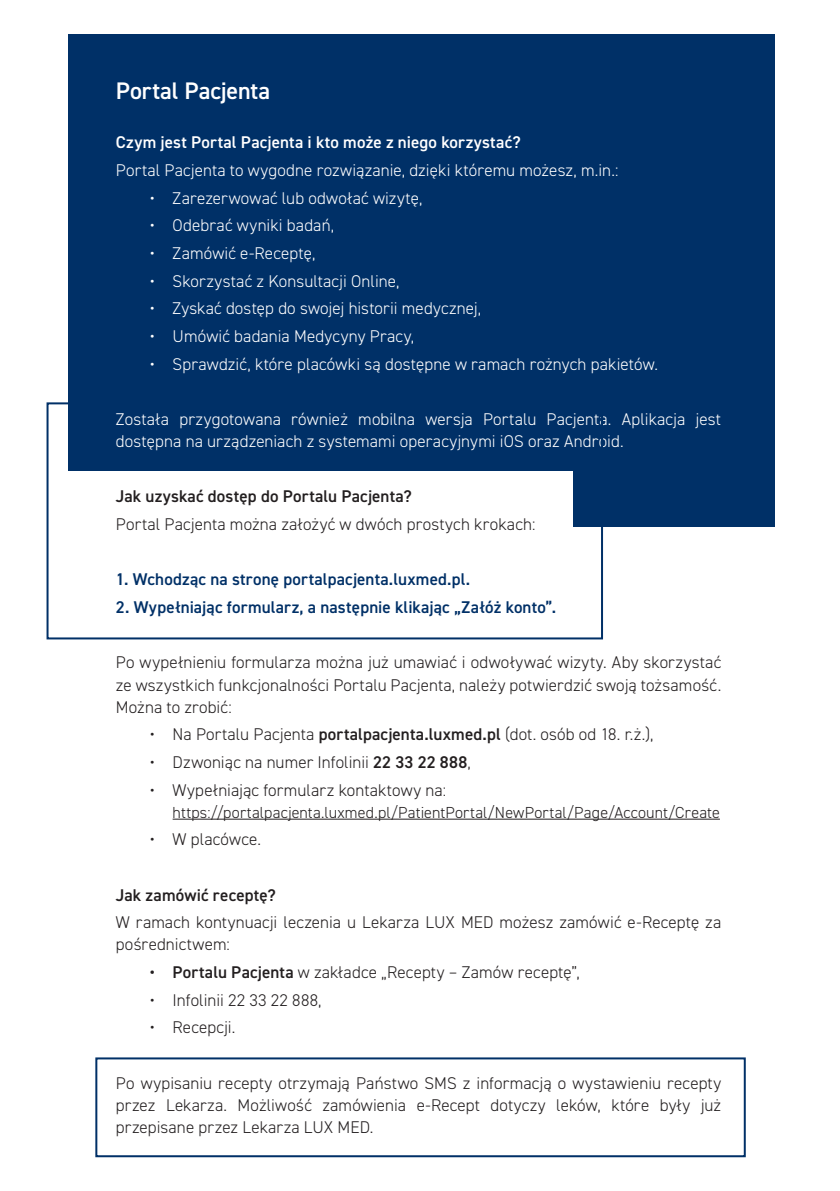
<style>
.page{position:relative;width:840px;height:1191px;background:#fff}
.page>*{position:absolute;margin:0;border:0;box-sizing:border-box;transform-origin:0 0}
.t1{font:600 24px "DIN2014";letter-spacing:-.005em;color:#fff}
.t2{font:300 17px/22px "DIN2014";letter-spacing:.01em;color:#231f20;text-align:justify}
.t3{font:300 17px/22px "DIN2014";letter-spacing:.01em;color:#fff}
.t4{font:600 17px "DIN2014";letter-spacing:.01em;color:#003067}
.t5{font:600 17px "DIN2014";letter-spacing:.01em;color:#231f20}
.t6{font:600 17px "DIN2014";letter-spacing:.01em;color:#fff}
.t7{font:300 16px "DIN2014";letter-spacing:.01em;color:#231f20}
.s1{font-weight:600}
</style>
<div class="page">
<div style="left:68px;top:34px;width:706px;height:492px;background:#003067"></div>
<div style="left:60px;top:471px;width:513px;height:158px;background:#fff"></div>
<hr style="left:172px;top:818px;width:547px;height:1px;background:#231f20">
<div style="left:95px;top:1057px;width:650px;height:100px;border:2px solid #003067"></div>
<div style="left:46px;top:402px;width:556px;height:237px;border:2px solid #003067"></div>
<p class="t1" style="left:116px;top:74px;width:156px">Portal Pacjenta</p>
<p class="t6" style="left:116px;top:131px;width:406px">Czym jest Portal Pacjenta i kto może z niego korzystać?</p>
<p class="t3" style="left:116px;top:159px;width:504px">Portal Pacjenta to wygodne rozwiązanie, dzięki któremu możesz, m.in.:</p>
<p class="t3" style="left:150px;top:187px;width:274px">• Zarezerwować lub odwołać wizytę,</p>
<p class="t3" style="left:150px;top:214px;width:186px">• Odebrać wyniki badań,</p>
<p class="t3" style="left:150px;top:242px;width:167px">• Zamówić e-Receptę,</p>
<p class="t3" style="left:150px;top:270px;width:251px">• Skorzystać z Konsultacji Online,</p>
<p class="t3" style="left:150px;top:297px;width:332px">• Zyskać dostęp do swojej historii medycznej,</p>
<p class="t3" style="left:150px;top:325px;width:266px">• Umówić badania Medycyny Pracy,</p>
<p class="t3" style="left:150px;top:353px;width:509px">• Sprawdzić, które placówki są dostępne w ramach rożnych pakietów.</p>
<p class="t3" style="left:116px;top:408px;width:606px">Została przygotowana również mobilna wersja Portalu Pacjenta. Aplikacja jest dostępna na urządzeniach z systemami operacyjnymi iOS oraz Android.</p>
<p class="t5" style="left:116px;top:485px;width:297px">Jak uzyskać dostęp do Portalu Pacjenta?</p>
<p class="t2" style="left:116px;top:513px;width:421px">Portal Pacjenta można założyć w dwóch prostych krokach:</p>
<p class="t4" style="left:116px;top:568px;width:355px">1. Wchodząc na stronę portalpacjenta.luxmed.pl.</p>
<p class="t4" style="left:116px;top:596px;width:441px">2. Wypełniając formularz, a następnie klikając „Załóż konto”.</p>
<p class="t2" style="left:116px;top:651px;width:606px">Po wypełnieniu formularza można już umawiać i odwoływać wizyty. Aby skorzystać ze wszystkich funkcjonalności Portalu Pacjenta, należy potwierdzić swoją tożsamość.<br>Można to zrobić:</p>
<p class="t2" style="left:150px;top:723px;width:505px">• Na Portalu Pacjenta <span class="s1">portalpacjenta.luxmed.pl</span> (dot. osób od 18. r.ż.),</p>
<p class="t2" style="left:150px;top:751px;width:322px">• Dzwoniąc na numer Infolinii <span class="s1">22 33 22 888</span>,</p>
<p class="t2" style="left:150px;top:778px;width:297px">• Wypełniając formularz kontaktowy na:</p>
<p class="t7" style="left:172px;top:802px;width:548px">https://portalpacjenta.luxmed.pl/PatientPortal/NewPortal/Page/Account/Create</p>
<p class="t2" style="left:150px;top:828px;width:113px">• W placówce.</p>
<p class="t5" style="left:116px;top:883px;width:161px">Jak zamówić receptę?</p>
<p class="t2" style="left:116px;top:911px;width:606px">W ramach kontynuacji leczenia u Lekarza LUX MED możesz zamówić e-Receptę za pośrednictwem:</p>
<p class="t2" style="left:150px;top:961px;width:431px"><span class="s1">• Portalu Pacjenta</span> w zakładce „Recepty – Zamów receptę”,</p>
<p class="t2" style="left:150px;top:988px;width:173px">• Infolinii 22 33 22 888,</p>
<p class="t2" style="left:150px;top:1016px;width:87px">• Recepcji.</p>
<p class="t2" style="left:116px;top:1071px;width:606px">Po wypisaniu recepty otrzymają Państwo SMS z informacją o wystawieniu recepty przez Lekarza. Możliwość zamówienia e-Recept dotyczy leków, które były już przepisane przez Lekarza LUX MED.</p>
</div>
